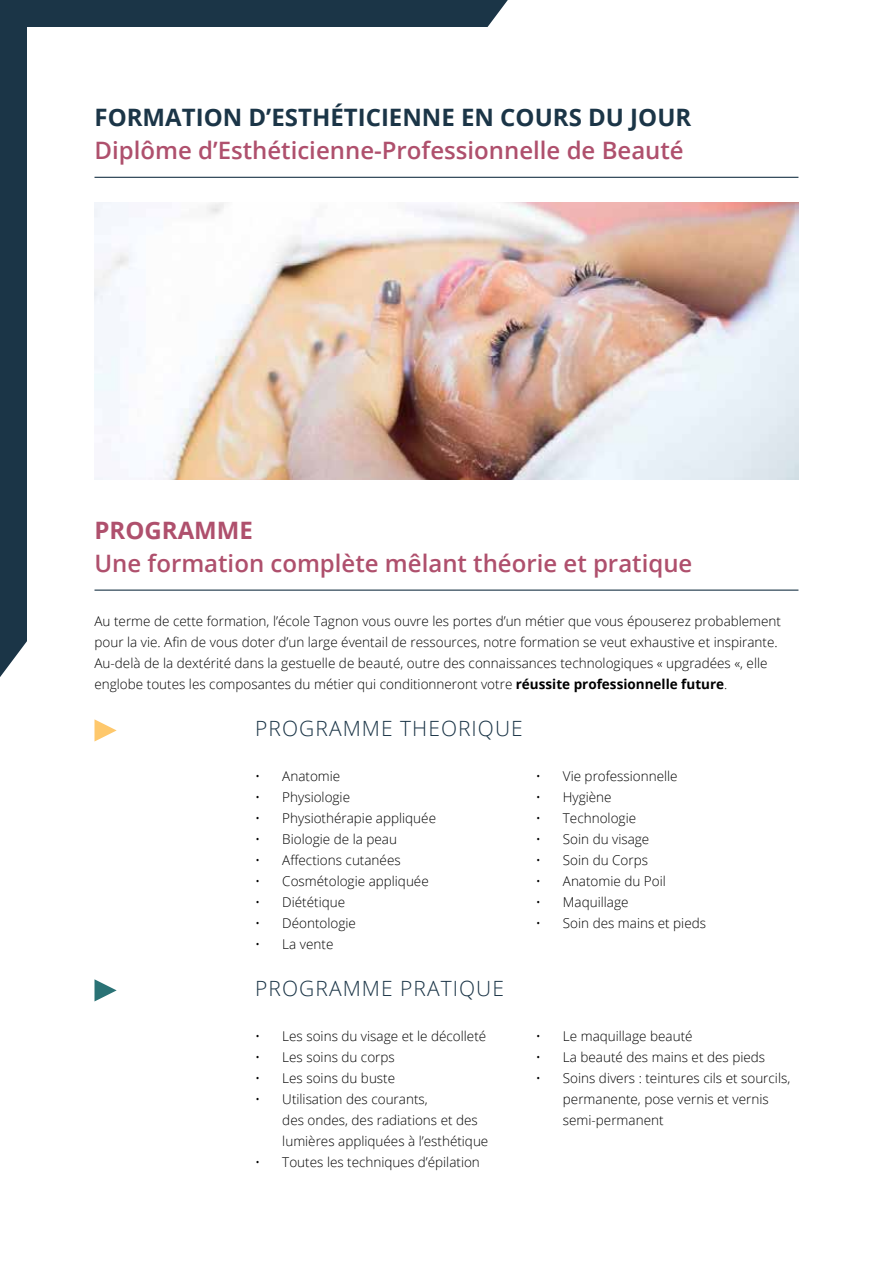
<style>
.page{position:relative;width:893px;height:1263px;background:#fff}
.page>*{position:absolute;margin:0;border:0;box-sizing:border-box;transform-origin:0 0}
.t1{font:600 24px "Open Sans";color:#af506d}
.t2{font:700 24px "Open Sans";color:#1b3547}
.t3{font:700 24px "Open Sans";color:#af506d}
.t4{font:300 21px "Open Sans";letter-spacing:.05em;color:#1b3547}
.t5{font:300 13.5px/21px "Open Sans";color:#000}
.s1{font-weight:700}
</style>
<div class="page">
<div style="left:0;top:0;width:508px;height:677px;background:#1b3547"></div>
<div style="left:27px;top:27px;width:820px;height:1198px;background:#fff"></div>
<hr style="left:94px;top:589px;width:704px;height:2px;background:#1b3547">
<hr style="left:94px;top:177px;width:704px;height:1px;background:#1b3547">
<img style="left:94px;top:202px;width:704px;height:278px">
<svg style="left:94px;top:719px;width:23px;height:22px"></svg>
<svg style="left:94px;top:979px;width:23px;height:22px"></svg>
<h1 class="t2" style="left:94px;top:101px;width:598px">FORMATION D’ESTHÉTICIENNE EN COURS DU JOUR</h1>
<h1 class="t1" style="left:94px;top:134px;width:591px">Diplôme d’Esthéticienne-Professionnelle de Beauté</h1>
<h1 class="t3" style="left:94px;top:513px;width:160px">PROGRAMME</h1>
<h1 class="t1" style="left:94px;top:546px;width:599px">Une formation complète mêlant théorie et pratique</h1>
<p class="t5" style="left:94px;top:610px;width:688px">Au terme de cette formation, l’école Tagnon vous ouvre les portes d’un métier que vous épouserez probablement pour la vie. Afin de vous doter d’un large éventail de ressources, notre formation se veut exhaustive et inspirante.<br>Au-delà de la dextérité dans la gestuelle de beauté, outre des connaissances technologiques « upgradées «, elle englobe toutes les composantes du métier qui conditionneront votre <span class="s1">réussite professionnelle future</span>.</p>
<h2 class="t4" style="left:255px;top:714px;width:269px">PROGRAMME THEORIQUE</h2>
<p class="t5" style="left:255px;top:765px;width:87px">• Anatomie</p>
<p class="t5" style="left:255px;top:786px;width:96px">• Physiologie</p>
<p class="t5" style="left:255px;top:807px;width:182px">• Physiothérapie appliquée</p>
<p class="t5" style="left:255px;top:828px;width:143px">• Biologie de la peau</p>
<p class="t5" style="left:255px;top:849px;width:147px">• Affections cutanées</p>
<p class="t5" style="left:255px;top:870px;width:175px">• Cosmétologie appliquée</p>
<p class="t5" style="left:255px;top:891px;width:91px">• Diététique</p>
<p class="t5" style="left:255px;top:912px;width:102px">• Déontologie</p>
<p class="t5" style="left:255px;top:933px;width:80px">• La vente</p>
<h2 class="t4" style="left:255px;top:974px;width:250px">PROGRAMME PRATIQUE</h2>
<p class="t5" style="left:255px;top:1025px;width:232px">• Les soins du visage et le décolleté</p>
<p class="t5" style="left:255px;top:1046px;width:141px">• Les soins du corps</p>
<p class="t5" style="left:255px;top:1067px;width:141px">• Les soins du buste</p>
<p class="t5" style="left:282px;top:1088px;width:208px;text-indent:-27px">• Utilisation des courants,<br>des ondes, des radiations et des lumières appliquées à l’esthétique</p>
<p class="t5" style="left:255px;top:1151px;width:226px">• Toutes les techniques d’épilation</p>
<p class="t5" style="left:536px;top:765px;width:143px">• Vie professionnelle</p>
<p class="t5" style="left:536px;top:786px;width:77px">• Hygiène</p>
<p class="t5" style="left:536px;top:807px;width:102px">• Technologie</p>
<p class="t5" style="left:536px;top:828px;width:115px">• Soin du visage</p>
<p class="t5" style="left:536px;top:849px;width:114px">• Soin du Corps</p>
<p class="t5" style="left:536px;top:870px;width:131px">• Anatomie du Poil</p>
<p class="t5" style="left:536px;top:891px;width:94px">• Maquillage</p>
<p class="t5" style="left:536px;top:912px;width:172px">• Soin des mains et pieds</p>
<p class="t5" style="left:536px;top:1025px;width:158px">• Le maquillage beauté</p>
<p class="t5" style="left:536px;top:1046px;width:231px">• La beauté des mains et des pieds</p>
<p class="t5" style="left:563px;top:1067px;width:229px;text-indent:-27px">• Soins divers : teintures cils et sourcils, permanente, pose vernis et vernis semi-permanent</p>
</div>
